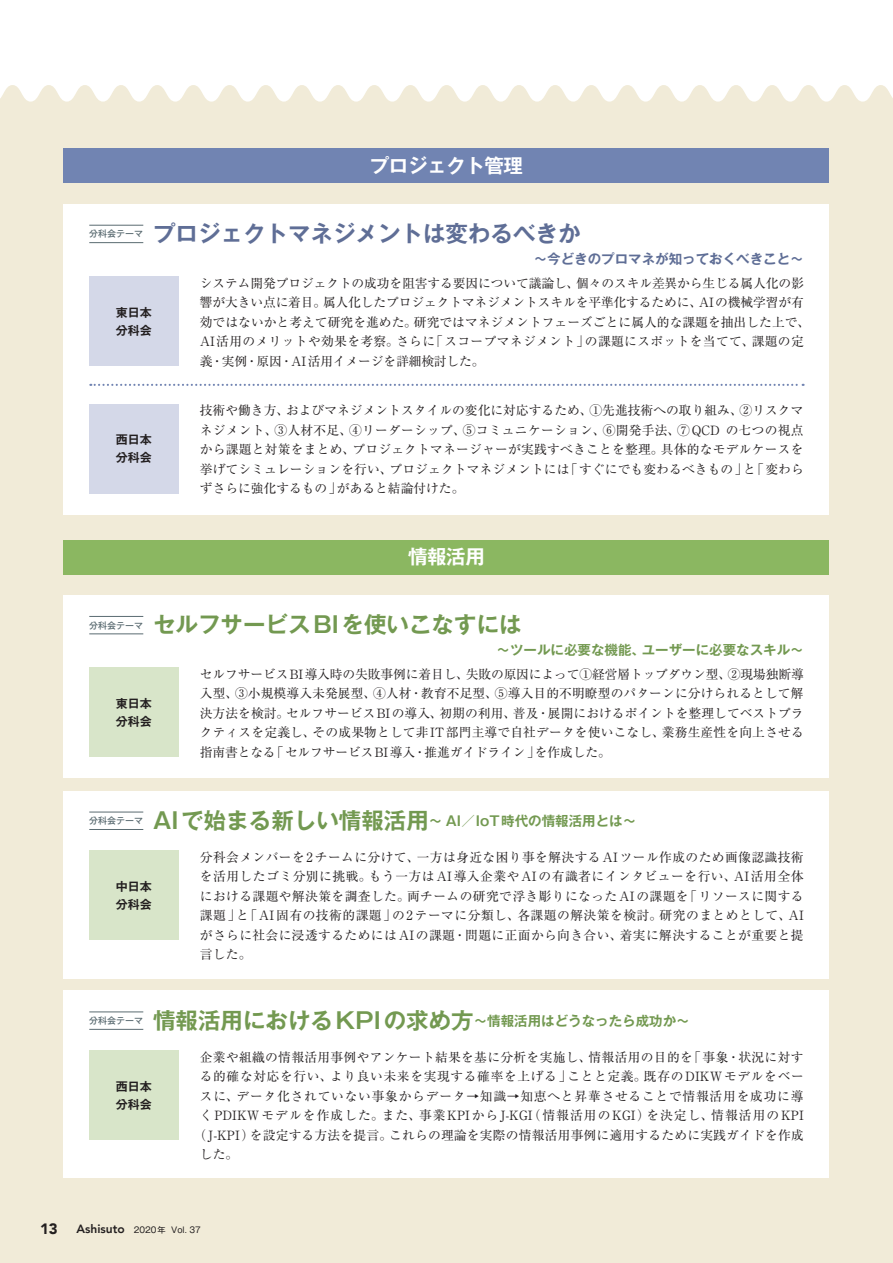
<style>
.page{position:relative;width:893px;height:1263px;background:#fff}
.page>*{position:absolute;margin:0;border:0;box-sizing:border-box;transform-origin:0 0}
.t1{font:700 22.5px "Gothic MB101 Pr 6 De";color:#5f6e96}
.t2{font:700 22.5px "Gothic MB101 Pr 6 De";color:#739951}
.t3{font:700 19.5px "Gothic MB101 Pr 6 De";letter-spacing:-.02em;color:#fff}
.t4{font:900 15px "Avenir";color:#231f20}
.t5{font:700 13.5px "Gothic MB101 Pr 6 De";color:#739951}
.t6{font:700 13.5px "Gothic MB101 Pr 6 De";color:#5f6e96}
.t7{font:12.75px/19.5px "Ryumin Pr 6 N";letter-spacing:.015em;color:#231f20;text-align:justify}
.t8{font:12.75px/19.5px "Ryumin Pr 6 N";letter-spacing:-.01em;color:#231f20}
.t9{font:12.75px "Ryumin Pr 6 N";letter-spacing:.085em;color:#231f20}
.t10{font:12.75px "Ryumin Pr 6 N";letter-spacing:.05em;color:#231f20}
.t11{font:12.75px "Ryumin Pr 6 N";letter-spacing:.06em;color:#231f20}
.t12{font:700 12px/18px "Gothic MB101 Pr 6 De";color:#231f20}
.t13{font:500 9px "Gothic MB101 Pr 6";color:#5a6b71}
.t14{font:8.25px "Gothic MB101 Pr 6";color:#231f20}
.s1{font-size:22.5px}
.s2{font-family:"Avenir";font-weight:800;font-size:12px}
</style>
<div class="page">
<div style="left:0;top:85px;width:893px;height:1178px;background:#f1ebd8"></div>
<div style="left:64px;top:540px;width:765px;height:34px;background:#8bb761"></div>
<div style="left:64px;top:595px;width:765px;height:183px;background:#fff"></div>
<div style="left:64px;top:204px;width:765px;height:310px;background:#fff"></div>
<div style="left:64px;top:791px;width:765px;height:187px;background:#fff"></div>
<div style="left:64px;top:991px;width:765px;height:187px;background:#fff"></div>
<div style="left:64px;top:149px;width:765px;height:34px;background:#7184b2"></div>
<hr style="left:89px;top:616px;width:54px;height:1px;background:#5a6b71">
<hr style="left:89px;top:633px;width:54px;height:1px;background:#5a6b71">
<hr style="left:89px;top:225px;width:54px;height:1px;background:#5a6b71">
<hr style="left:89px;top:242px;width:54px;height:1px;background:#5a6b71">
<hr style="left:89px;top:812px;width:54px;height:1px;background:#5a6b71">
<hr style="left:89px;top:829px;width:54px;height:1px;background:#5a6b71">
<hr style="left:89px;top:1011px;width:54px;height:1px;background:#5a6b71">
<hr style="left:89px;top:1029px;width:54px;height:1px;background:#5a6b71">
<div style="left:89px;top:668px;width:90px;height:89px;background:#d8e5c9"></div>
<div style="left:89px;top:276px;width:90px;height:90px;background:#d4d8e8"></div>
<div style="left:89px;top:850px;width:90px;height:90px;background:#d8e5c9"></div>
<div style="left:89px;top:1050px;width:90px;height:90px;background:#d8e5c9"></div>
<div style="left:89px;top:404px;width:90px;height:89px;background:#d4d8e8"></div>
<svg style="left:90px;top:384px;width:714px;height:2px"></svg>
<h2 class="t3" style="left:370px;top:150px;width:155px">プロジェクト管理</h2>
<p class="t13" style="left:89px;top:226px;width:55px">分科会テーマ</p>
<h1 class="t1" style="left:153px;top:214px;width:429px">プロジェクトマネジメントは変わるべきか</h1>
<p class="t6" style="left:534px;top:247px;width:271px">～今どきのプロマネが知っておくべきこと～</p>
<p class="t12" style="left:116px;top:303px;width:37px">東日本分科会</p>
<p class="t12" style="left:116px;top:430px;width:37px">西日本分科会</p>
<p class="t8" style="left:200px;top:272px;width:612px">システム開発プロジェクトの成功を阻害する要因について議論し、個々のスキル差異から生じる属人化の影響が大きい点に着目。属人化したプロジェクトマネジメントスキルを平準化するために、AIの機械学習が有効ではないかと考えて研究を進めた。研究ではマネジメントフェーズごとに属人的な課題を抽出した上で、AI活用のメリットや効果を考察。さらに「スコープマネジメント」の課題にスポットを当てて、課題の定義・実例・原因・AI活用イメージを詳細検討した。</p>
<p class="t7" style="left:200px;top:400px;width:605px">技術や働き方、およびマネジメントスタイルの変化に対応するため、①先進技術への取り組み、②リスクマネジメント、③人材不足、④リーダーシップ、⑤コミュニケーション、⑥開発手法、⑦QCD の七つの視点から課題と対策をまとめ、プロジェクトマネージャーが実践すべきことを整理。具体的なモデルケースを挙げてシミュレーションを行い、プロジェクトマネジメントには「すぐにでも変わるべきもの」と「変わらずさらに強化するもの」があると結論付けた。</p>
<h2 class="t3" style="left:408px;top:541px;width:78px">情報活用</h2>
<p class="t13" style="left:89px;top:618px;width:55px">分科会テーマ</p>
<h1 class="t2" style="left:153px;top:605px;width:370px">セルフサービスBIを使いこなすには</h1>
<p class="t5" style="left:496px;top:638px;width:309px">～ツールに必要な機能、ユーザーに必要なスキル～</p>
<p class="t12" style="left:116px;top:694px;width:37px">東日本分科会</p>
<p class="t7" style="left:200px;top:664px;width:605px">セルフサービスBI導入時の失敗事例に着目し、失敗の原因によって①経営層トップダウン型、②現場独断導入型、③小規模導入未発展型、④人材・教育不足型、⑤導入目的不明瞭型のパターンに分けられるとして解決方法を検討。セルフサービスBIの導入、初期の利用、普及・展開におけるポイントを整理してベストプラクティスを定義し、その成果物として非IT部門主導で自社データを使いこなし、業務生産性を向上させる指南書となる「セルフサービスBI導入・推進ガイドライン」を作成した。</p>
<p class="t13" style="left:89px;top:813px;width:55px">分科会テーマ</p>
<p class="t5" style="left:153px;top:809px;width:485px"><span class="s1">AIで始まる新しい情報活用</span>〜 AI／IoT時代の情報活用とは～</p>
<p class="t12" style="left:116px;top:877px;width:37px">中日本分科会</p>
<p class="t7" style="left:200px;top:846px;width:605px">分科会メンバーを2チームに分けて、一方は身近な困り事を解決するAIツール作成のため画像認識技術を活用したゴミ分別に挑戦。もう一方はAI導入企業やAIの有識者にインタビューを行い、AI活用全体における課題や解決策を調査した。両チームの研究で浮き彫りになったAIの課題を「リソースに関する課題」と「AI固有の技術的課題」の2テーマに分類し、各課題の解決策を検討。研究のまとめとして、AIがさらに社会に浸透するためにはAIの課題・問題に正面から向き合い、着実に解決することが重要と提言した。</p>
<p class="t13" style="left:89px;top:1013px;width:55px">分科会テーマ</p>
<p class="t5" style="left:153px;top:1009px;width:538px"><span class="s1">情報活用におけるKPIの求め方</span>～情報活用はどうなったら成功か～</p>
<p class="t12" style="left:116px;top:1076px;width:37px">西日本分科会</p>
<p class="t7" style="left:200px;top:1046px;width:605px">企業や組織の情報活用事例やアンケート結果を基に分析を実施し、情報活用の目的を「事象・状況に対す</p>
<p class="t10" style="left:200px;top:1066px;width:605px">る的確な対応を行い、より良い未来を実現する確率を上げる」ことと定義。既存のDIKWモデルをベー</p>
<p class="t11" style="left:200px;top:1086px;width:605px">スに、データ化されていない事象からデータ→知識→知恵へと昇華させることで情報活用を成功に導</p>
<p class="t9" style="left:200px;top:1105px;width:605px">くPDIKWモデルを作成した。また、事業KPIからJ-KGI（情報活用のKGI）を決定し、情報活用のKPI</p>
<p class="t7" style="left:193px;top:1124px;width:612px">（J-KPI）を設定する方法を提言。これらの理論を実際の情報活用事例に適用するために実践ガイドを作成</p>
<p class="t7" style="left:200px;top:1144px;width:40px">した。</p>
<p class="t4" style="left:40px;top:1216px;width:19px">13</p>
<p class="t14" style="left:77px;top:1223px;width:126px"><span class="s2">Ashisuto</span> 2020年 Vol. 37</p>
</div>
